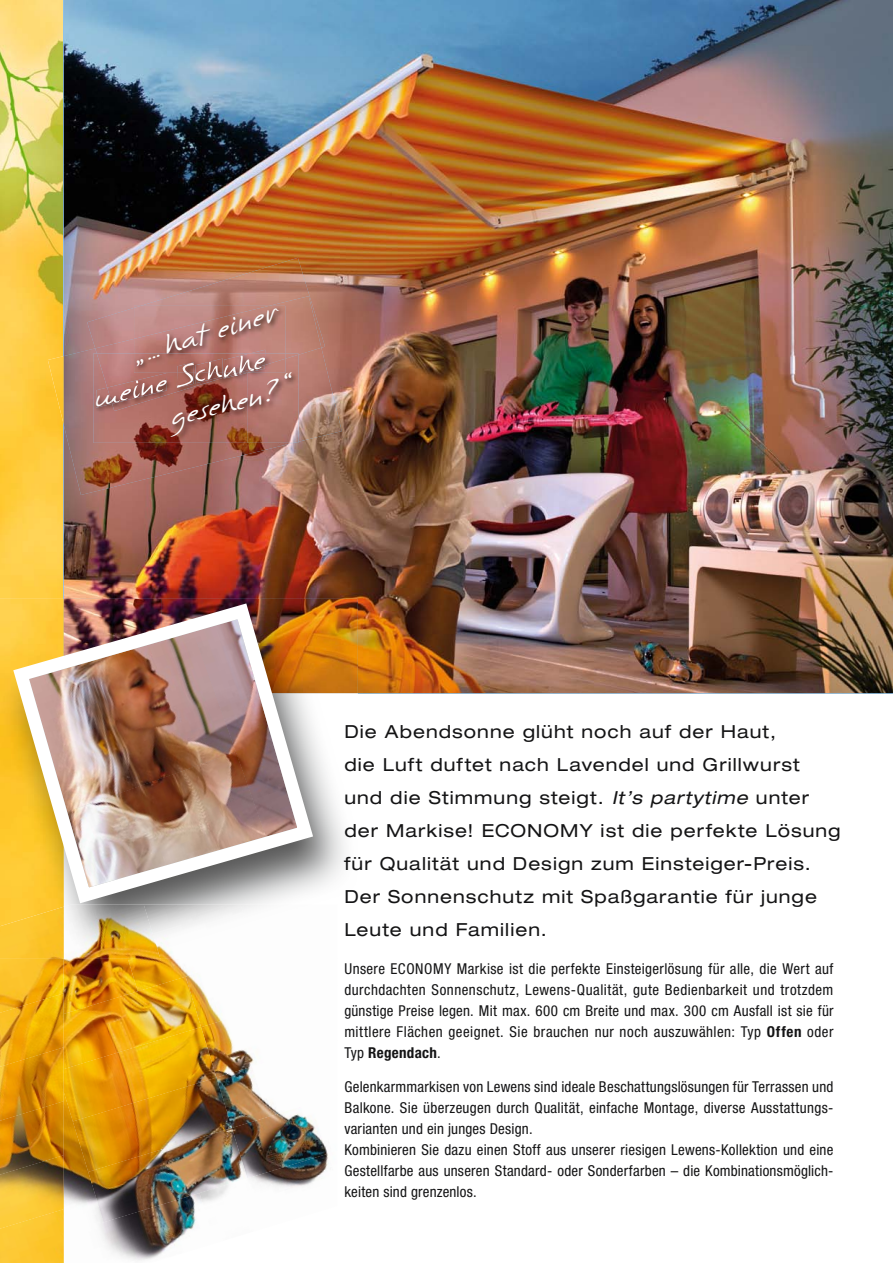
<style>
.page{position:relative;width:893px;height:1263px;background:#fff}
.page>*{position:absolute;margin:0;border:0;box-sizing:border-box;transform-origin:0 0}
.t1{font:italic 30px "Claude Handwriting";color:#fff;scale:1.25 1}
.t2{font:expanded 18px/33px "Helvetica Neue LT Pro";letter-spacing:.06em;color:#141415}
.t3{font:condensed 15px/21px "Helvetica Neue LT Pro";letter-spacing:.015em;color:#141415;text-align:justify}
.s1{font-size:27px}
.s2{font-size:33px}
.s3{font-style:italic}
.s4{font-weight:700}
</style>
<div class="page">
<img style="left:0;top:0;width:64px;height:907px">
<img style="left:138px;top:959px;width:48px;height:17px">
<img style="left:0;top:959px;width:138px;height:34px">
<img style="left:64px;top:976px;width:137px;height:51px">
<img style="left:201px;top:988px;width:31px;height:52px">
<img style="left:64px;top:1027px;width:153px;height:64px">
<img style="left:64px;top:1091px;width:24px;height:102px">
<img style="left:216px;top:1040px;width:44px;height:55px">
<img style="left:73px;top:1077px;width:159px;height:95px">
<img style="left:232px;top:1095px;width:95px;height:56px">
<img style="left:88px;top:1128px;width:159px;height:65px">
<img style="left:199px;top:1151px;width:130px;height:49px">
<img style="left:64px;top:1193px;width:151px;height:68px">
<img style="left:0;top:993px;width:64px;height:54px">
<img style="left:0;top:1047px;width:64px;height:54px">
<img style="left:0;top:1101px;width:64px;height:54px">
<img style="left:0;top:1155px;width:64px;height:54px">
<img style="left:0;top:1209px;width:64px;height:54px">
<img style="left:64px;top:0;width:829px;height:693px">
<img style="left:161px;top:905px;width:80px;height:54px">
<img style="left:64px;top:905px;width:97px;height:54px">
<img style="left:189px;top:940px;width:52px;height:19px">
<img style="left:0;top:907px;width:64px;height:52px">
<img style="left:64px;top:599px;width:98px;height:4px">
<img style="left:162px;top:599px;width:196px;height:47px">
<img style="left:313px;top:646px;width:45px;height:47px">
<img style="left:13px;top:603px;width:300px;height:300px">
<img style="left:48px;top:356px;width:16px;height:69px">
<img style="left:64px;top:348px;width:46px;height:147px">
<img style="left:299px;top:348px;width:43px;height:94px">
<img style="left:110px;top:443px;width:139px;height:45px">
<img style="left:249px;top:443px;width:45px;height:11px">
<img style="left:93px;top:353px;width:154px;height:90px">
<img style="left:247px;top:359px;width:52px;height:84px">
<img style="left:96px;top:388px;width:1px;height:20px">
<img style="left:224px;top:373px;width:23px;height:6px">
<img style="left:141px;top:263px;width:138px;height:43px">
<img style="left:279px;top:258px;width:46px;height:90px">
<img style="left:269px;top:296px;width:52px;height:59px">
<img style="left:285px;top:353px;width:14px;height:6px">
<img style="left:87px;top:308px;width:47px;height:40px">
<img style="left:95px;top:339px;width:39px;height:14px">
<img style="left:97px;top:353px;width:127px;height:58px">
<img style="left:107px;top:373px;width:60px;height:31px">
<img style="left:177px;top:373px;width:17px;height:15px">
<img style="left:195px;top:373px;width:28px;height:10px">
<img style="left:224px;top:373px;width:15px;height:5px">
<img style="left:134px;top:306px;width:151px;height:67px">
<img style="left:177px;top:362px;width:17px;height:11px">
<img style="left:195px;top:359px;width:28px;height:14px">
<img style="left:250px;top:350px;width:15px;height:3px">
<img style="left:224px;top:353px;width:41px;height:20px">
<h1 class="t1" style="left:128px;top:334px;width:118px;rotate:-17deg"><span class="s1">„ …</span> <span class="s2">h</span>at einer</h1>
<h1 class="t1" style="left:164px;top:396px;width:100px;rotate:-14deg">gesehen? <span class="s1">“</span></h1>
<p class="t2" style="left:344px;top:715px;width:498px">Die Abendsonne glüht noch auf der Haut,<br>die Luft duftet nach Lavendel und Grillwurst und die Stimmung steigt. <span class="s3">It’s partytime</span> unter der Markise! ECONOMY ist die perfekte Lösung für Qualität und Design zum Einsteiger-Preis.<br>Der Sonnenschutz mit Spaßgarantie für junge Leute und Familien.</p>
<p class="t3" style="left:344px;top:958px;width:491px">Unsere ECONOMY Markise ist die perfekte Einsteigerlösung für alle, die Wert auf durchdachten Sonnenschutz, Lewens-Qualität, gute Bedienbarkeit und trotzdem günstige Preise legen. Mit max. 600 cm Breite und max. 300 cm Ausfall ist sie für mittlere Flächen geeignet. Sie brauchen nur noch auszuwählen: Typ <span class="s4">Offen</span> oder Typ <span class="s4">Regendach</span>.</p>
<p class="t3" style="left:344px;top:1076px;width:491px;text-align:left">Gelenkarmmarkisen von Lewens sind ideale Beschattungslösungen für Terrassen und Balkone. Sie überzeugen durch Qualität, einfache Montage, diverse Ausstattungs&shy;varianten und ein junges Design.<br>Kombinieren Sie dazu einen Stoff aus unserer riesigen Lewens-Kollektion und eine Gestellfarbe aus unseren Standard- oder Sonderfarben – die Kombinationsmöglich&shy;keiten sind grenzenlos.</p>
</div>
